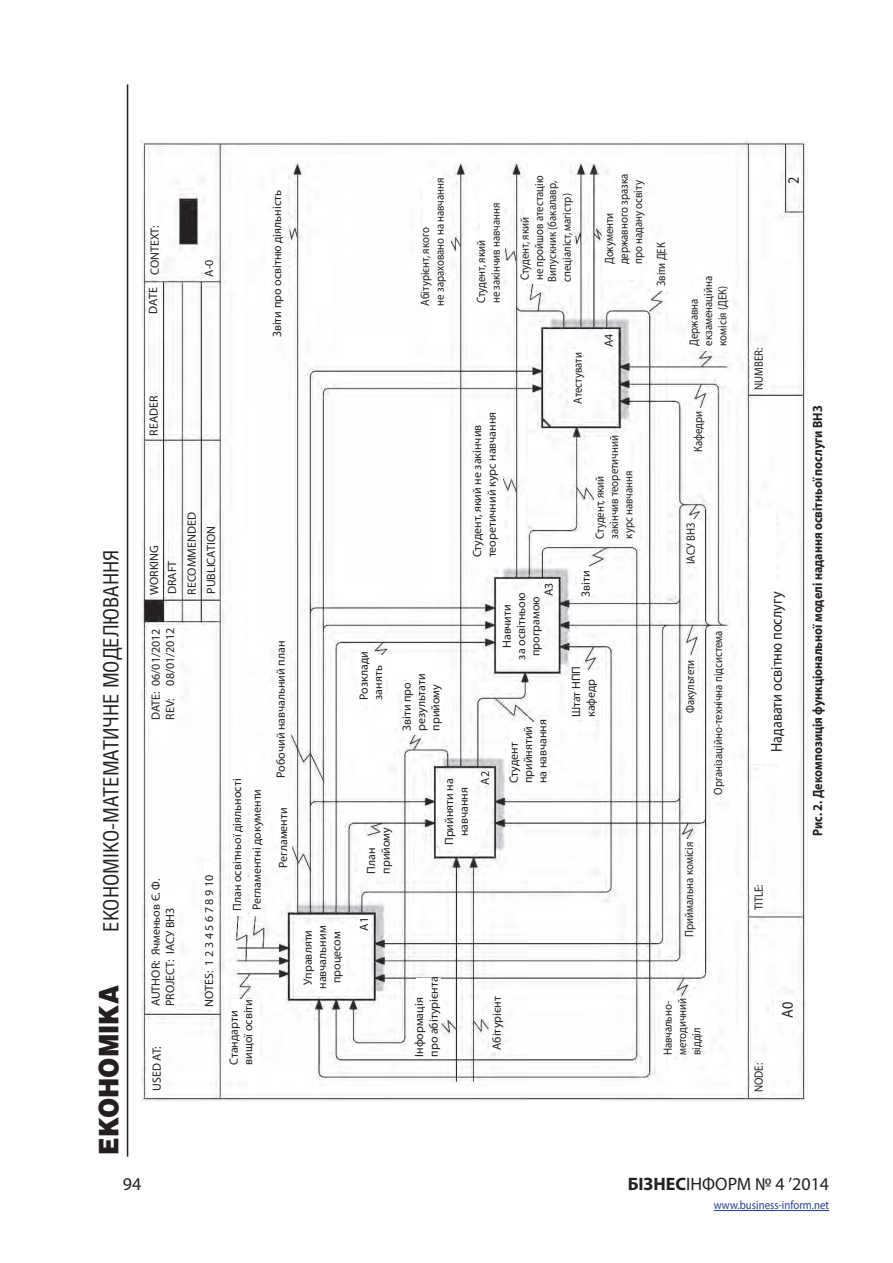
<style>
.page{position:relative;width:893px;height:1263px;background:#fff}
.page>*{position:absolute;margin:0;border:0;box-sizing:border-box;transform-origin:0 0}
.t1{font:900 27px "Helios";color:#231f20;scale:.9 1}
.t2{font:21px "Helios Cond";color:#231f20}
.t3{font:18px "Myriad Pro";color:#231f20}
.t4{font:15.75px "Myriad Pro";color:#231f20;scale:.9 1}
.Title_table{font:700 13.5px "Myriad Pro";color:#231f20;scale:.9 1}
.t5{font:12px/14.4px "Myriad Pro";color:#231f20}
.t6{font:12px/14.4px "Myriad Pro";color:#231f20;scale:.9 1}
.t7{font:12px "Myriad Pro";color:#253f8e;scale:.9 1}
.s1{font-weight:700}
</style>
<div class="page">
<hr style="left:127px;top:84px;width:1px;height:1073px;background:#231f20">
<hr style="left:714px;top:1210px;width:115px;height:1px;background:#253f8e">
<img style="left:140px;top:140px;width:668px;height:961px">
<div style="left:147px;top:1048px;width:12px;height:48px;background:#fff"></div>
<div style="left:148px;top:895px;width:29px;height:115px;background:#fff"></div>
<div style="left:203px;top:863px;width:14px;height:147px;background:#fff"></div>
<div style="left:147px;top:625px;width:32px;height:81px;background:#fff"></div>
<div style="left:147px;top:546px;width:13px;height:51px;background:#fff"></div>
<div style="left:167px;top:564px;width:11px;height:32px;background:#fff"></div>
<div style="left:186px;top:517px;width:11px;height:79px;background:#fff"></div>
<div style="left:205px;top:530px;width:11px;height:66px;background:#fff"></div>
<div style="left:147px;top:395px;width:13px;height:43px;background:#fff"></div>
<div style="left:148px;top:283px;width:10px;height:29px;background:#fff"></div>
<div style="left:149px;top:226px;width:11px;height:53px;background:#fff"></div>
<div style="left:204px;top:262px;width:12px;height:16px;background:#fff"></div>
<div style="left:278px;top:172px;width:10px;height:129px;background:#fff"></div>
<div style="left:277px;top:650px;width:12px;height:118px;background:#fff"></div>
<div style="left:231px;top:1000px;width:29px;height:59px;background:#fff"></div>
<div style="left:232px;top:801px;width:13px;height:114px;background:#fff"></div>
<div style="left:250px;top:811px;width:12px;height:104px;background:#fff"></div>
<div style="left:280px;top:819px;width:11px;height:57px;background:#fff"></div>
<div style="left:305px;top:925px;width:40px;height:65px;background:#fff"></div>
<div style="left:361px;top:916px;width:10px;height:15px;background:#fff"></div>
<div style="left:361px;top:836px;width:26px;height:40px;background:#fff"></div>
<div style="left:416px;top:978px;width:24px;height:74px;background:#fff"></div>
<div style="left:489px;top:1004px;width:11px;height:48px;background:#fff"></div>
<div style="left:444px;top:782px;width:26px;height:65px;background:#fff"></div>
<div style="left:481px;top:769px;width:10px;height:16px;background:#fff"></div>
<div style="left:510px;top:722px;width:38px;height:58px;background:#fff"></div>
<div style="left:575px;top:671px;width:25px;height:49px;background:#fff"></div>
<div style="left:403px;top:681px;width:39px;height:54px;background:#fff"></div>
<div style="left:359px;top:656px;width:25px;height:47px;background:#fff"></div>
<div style="left:500px;top:595px;width:41px;height:62px;background:#fff"></div>
<div style="left:545px;top:582px;width:11px;height:13px;background:#fff"></div>
<div style="left:478px;top:428px;width:25px;height:117px;background:#fff"></div>
<div style="left:581px;top:567px;width:13px;height:26px;background:#fff"></div>
<div style="left:595px;top:438px;width:36px;height:92px;background:#fff"></div>
<div style="left:568px;top:349px;width:13px;height:57px;background:#fff"></div>
<div style="left:604px;top:333px;width:11px;height:13px;background:#fff"></div>
<div style="left:424px;top:185px;width:25px;height:109px;background:#fff"></div>
<div style="left:481px;top:204px;width:23px;height:85px;background:#fff"></div>
<div style="left:524px;top:192px;width:22px;height:91px;background:#fff"></div>
<div style="left:549px;top:189px;width:25px;height:95px;background:#fff"></div>
<div style="left:602px;top:196px;width:37px;height:84px;background:#fff"></div>
<div style="left:656px;top:246px;width:15px;height:45px;background:#fff"></div>
<div style="left:693px;top:282px;width:38px;height:68px;background:#fff"></div>
<div style="left:694px;top:408px;width:13px;height:41px;background:#fff"></div>
<div style="left:686px;top:519px;width:12px;height:47px;background:#fff"></div>
<div style="left:684px;top:656px;width:13px;height:54px;background:#fff"></div>
<div style="left:714px;top:636px;width:15px;height:153px;background:#fff"></div>
<div style="left:685px;top:839px;width:13px;height:95px;background:#fff"></div>
<div style="left:670px;top:997px;width:39px;height:54px;background:#fff"></div>
<div style="left:750px;top:1063px;width:10px;height:31px;background:#fff"></div>
<div style="left:750px;top:882px;width:11px;height:32px;background:#fff"></div>
<div style="left:774px;top:996px;width:21px;height:26px;background:#fff"></div>
<div style="left:751px;top:885px;width:13px;height:28px;background:#fff"></div>
<div style="left:752px;top:508px;width:24px;height:256px;background:#fff"></div>
<div style="left:750px;top:346px;width:11px;height:45px;background:#fff"></div>
<div style="left:787px;top:173px;width:12px;height:8px;background:#fff"></div>
<p class="t5" style="left:147px;top:314px;width:90px;rotate:-90deg">DATE CONTEXT:</p>
<p class="t5" style="left:146px;top:436px;width:42px;rotate:-90deg">READER</p>
<p class="t5" style="left:202px;top:277px;width:19px;rotate:-90deg">A-0</p>
<p class="t5" style="left:270px;top:337px;width:149px;rotate:-90deg">Звіти про освітню діяльність</p>
<h2 class="t2" style="left:98px;top:931px;width:384px;rotate:-90deg">економіко-математичне моделювання</h2>
<h1 class="t1" style="left:92px;top:1154px;width:189px;rotate:-90deg">ЕКОНОМІКА</h1>
<p class="t5" style="left:145px;top:595px;width:51px;line-height:18px;rotate:-90deg">WORKING<br>DRAFT</p>
<p class="t5" style="left:182px;top:595px;width:84px;line-height:19.5px;rotate:-90deg">RECOMMENDED<br>PUBLICATION</p>
<p class="t5" style="left:148px;top:720px;width:93px;rotate:-90deg">DATE: 06/01/2012<br>REV: 08/01/2012</p>
<p class="t5" style="left:148px;top:1006px;width:129px;rotate:-90deg">AUTHOR: Ячменьов Є. Ф.<br>PROJECT: ІАСУ ВНЗ</p>
<p class="t5" style="left:202px;top:1007px;width:133px;rotate:-90deg">NOTES: 1 2 3 4 5 6 7 8 9 10</p>
<p class="t5" style="left:149px;top:1091px;width:46px;rotate:-90deg">USED AT:</p>
<h3 class="t3" style="left:123px;top:1173px;width:20px">94</h3>
<p class="t5" style="left:227px;top:911px;width:134px;line-height:19.5px;rotate:-90deg">План освітньої діяльності<br>Регламентні документи</p>
<p class="t5" style="left:273px;top:778px;width:139px;rotate:-90deg">Робочий навчальний план</p>
<p class="t5" style="left:276px;top:868px;width:62px;rotate:-90deg">Регламенти</p>
<p class="t5" style="left:226px;top:1065px;width:67px;rotate:-90deg">Стандарти вищої освіти</p>
<p class="t5" style="left:300px;top:989px;width:65px;text-align:center;rotate:-90deg">Управляти навчальним процесом</p>
<p class="t6" style="left:418px;top:306px;width:144px;rotate:-90deg">Абітурієнт, якого<br>не зараховано на навчання</p>
<p class="t6" style="left:474px;top:303px;width:113px;rotate:-90deg">Студент, який<br>не закінчив навчання</p>
<p class="t6" style="left:517px;top:280px;width:118px;rotate:-90deg">Студент, який<br>не пройшов атестацію</p>
<p class="t6" style="left:545px;top:282px;width:114px;rotate:-90deg">Випускник (бакалавр, спеціаліст, магістр)</p>
<p class="t6" style="left:602px;top:264px;width:102px;rotate:-90deg">Документи державного зразка про надану освіту</p>
<p class="t5" style="left:470px;top:557px;width:147px;rotate:-90deg">Студент, який не закінчив теоретичний курс навчання</p>
<p class="t5" style="left:356px;top:700px;width:50px;rotate:-90deg">Розклади занять</p>
<p class="t5" style="left:399px;top:731px;width:58px;rotate:-90deg">Звіти про результати прийому</p>
<p class="t5" style="left:364px;top:874px;width:48px;rotate:-90deg">План прийому</p>
<p class="t5" style="left:442px;top:845px;width:68px;text-align:center;rotate:-90deg">Прийняти на навчання</p>
<p class="t5" style="left:478px;top:784px;width:15px;rotate:-90deg">А2</p>
<p class="t5" style="left:541px;top:596px;width:15px;rotate:-90deg">А3</p>
<p class="t5" style="left:499px;top:659px;width:68px;text-align:center;rotate:-90deg">Навчити<br>за освітньою програмою</p>
<p class="t5" style="left:506px;top:783px;width:66px;rotate:-90deg">Студент прийнятий на навчання</p>
<p class="t6" style="left:570px;top:404px;width:59px;rotate:-90deg">Атестувати</p>
<p class="t5" style="left:601px;top:347px;width:15px;rotate:-90deg">А4</p>
<p class="t6" style="left:592px;top:539px;width:116px;rotate:-90deg">Студент, який закінчив теоретичний курс навчання</p>
<p class="t5" style="left:578px;top:597px;width:28px;rotate:-90deg">Звіти</p>
<p class="t5" style="left:569px;top:717px;width:53px;rotate:-90deg">Штат НПП кафедр</p>
<p class="t6" style="left:654px;top:286px;width:50px;rotate:-90deg">Звіти ДЕК</p>
<p class="t5" style="left:357px;top:930px;width:15px;rotate:-90deg">А1</p>
<p class="t6" style="left:686px;top:346px;width:79px;rotate:-90deg">Державна екзаменаційна комісія (ДЕК)</p>
<p class="t6" style="left:691px;top:452px;width:48px;rotate:-90deg">Кафедри</p>
<p class="t6" style="left:683px;top:564px;width:48px;rotate:-90deg">ІАСУ ВНЗ</p>
<p class="t6" style="left:683px;top:713px;width:61px;rotate:-90deg">Факультети</p>
<p class="t6" style="left:711px;top:795px;width:184px;rotate:-90deg">Організаційно-технічна підсистема</p>
<p class="t6" style="left:682px;top:937px;width:107px;rotate:-90deg">Приймальна комісія</p>
<p class="t5" style="left:412px;top:1057px;width:82px;rotate:-90deg">Інформація про абітурієнта</p>
<p class="t5" style="left:489px;top:1050px;width:55px;rotate:-90deg">Абітурієнт</p>
<p class="t6" style="left:660px;top:1055px;width:65px;rotate:-90deg">Навчально&shy;методичний відділ</p>
<p class="t4" style="left:784px;top:184px;width:10px;rotate:-90deg">2</p>
<p class="t6" style="left:751px;top:390px;width:48px;rotate:-90deg">NUMBER:</p>
<p class="t4" style="left:767px;top:752px;width:179px;rotate:-90deg">Надавати освітню послугу</p>
<p class="t6" style="left:751px;top:910px;width:30px;rotate:-90deg">TITLE:</p>
<p class="t6" style="left:750px;top:912px;width:30px;rotate:-90deg">TITLE:</p>
<p class="Title_table" style="left:809px;top:836px;width:479px;rotate:-90deg">Рис. 2. Декомпозиція функціональної моделі надання освітньої послуги ВНЗ</p>
<p class="t6" style="left:751px;top:1092px;width:34px;rotate:-90deg">NODE:</p>
<p class="t4" style="left:778px;top:1018px;width:19px;rotate:-90deg">A0</p>
<h3 class="t3" style="left:628px;top:1173px;width:203px"><span class="s1">БІЗНЕС</span>ІНФОРМ № 4 ’2014</h3>
<p class="t7" style="left:714px;top:1198px;width:130px">www.business-inform.net</p>
</div>
